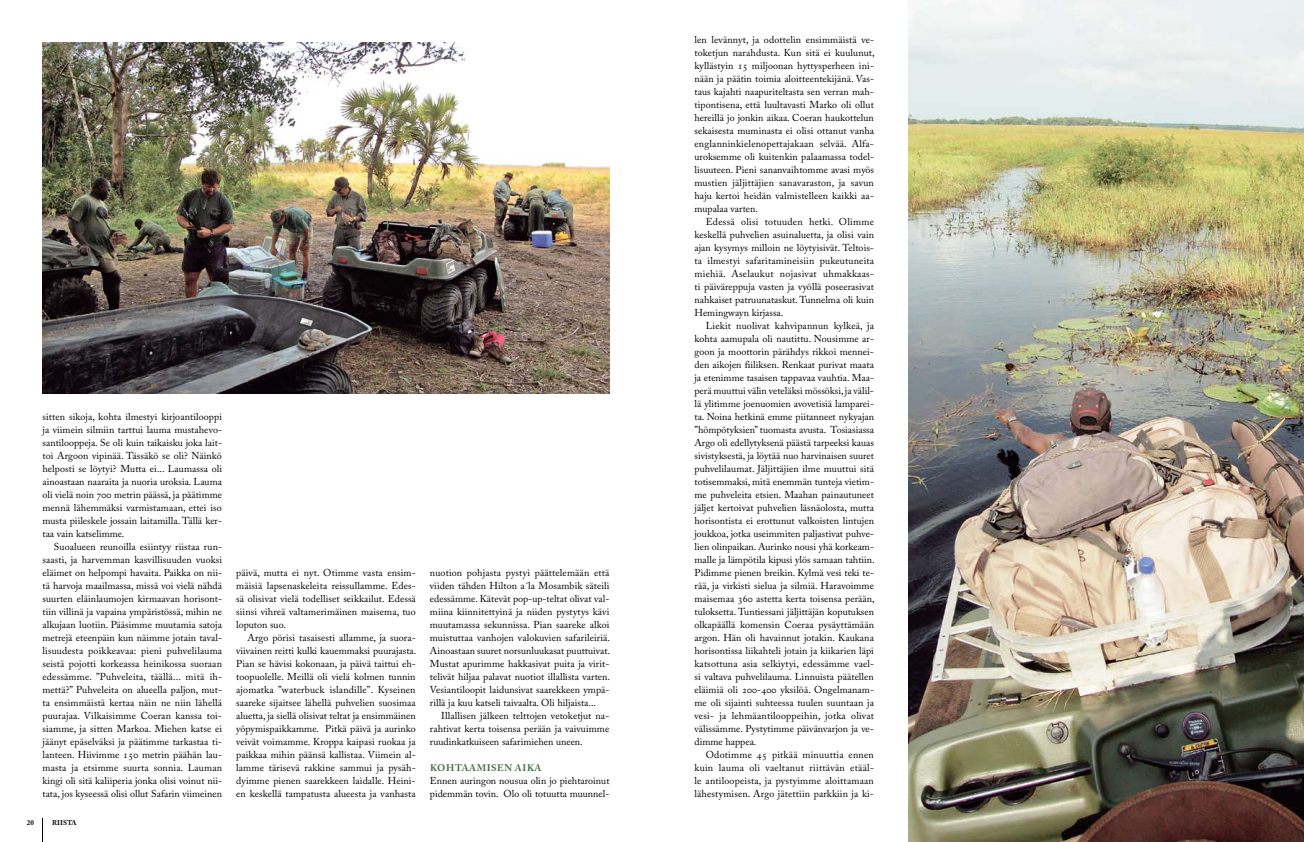
<style>
.page{position:relative;width:1304px;height:842px;background:#fff}
.page>*{position:absolute;margin:0;border:0;box-sizing:border-box;transform-origin:0 0}
.t1{font:10px/13px "Adobe Caslon Pro";letter-spacing:.005em;color:#000;text-align:justify}
.t2{font:700 9.5px "Adobe Caslon Pro";letter-spacing:.065em;color:#436d49}
.t3{font:700 7px "Adobe Caslon Pro";color:#000}
</style>
<div class="page">
<svg style="left:42px;top:818px;width:1px;height:24px"></svg>
<img style="left:909px;top:0;width:395px;height:842px">
<img style="left:43px;top:43px;width:566px;height:351px">
<p class="t1" style="left:43px;top:410px;width:181px">sitten sikoja, kohta ilmestyi kirjoantilooppi ja viimein silmiin tarttui lauma mustahevo&shy;santilooppeja. Se oli kuin taikaisku joka lait&shy;toi Argoon vipinää. Tässäkö se oli? Näinkö helposti se löytyi? Mutta ei... Laumassa oli ainoastaan naaraita ja nuoria uroksia. Lauma oli vielä noin 700 metrin päässä, ja päätimme mennä lähemmäksi varmistamaan, ettei iso musta piileskele jossain laitamilla. Tällä ker&shy;taa vain katselimme.</p>
<p class="t1" style="left:43px;top:540px;width:181px;text-indent:11px">Suoalueen reunoilla esiintyy riistaa run&shy;saasti, ja harvemman kasvillisuuden vuoksi eläimet on helpompi havaita. Paikka on nii&shy;tä harvoja maailmassa, missä voi vielä nähdä suurten eläinlaumojen kirmaavan horisont&shy;tiin villinä ja vapaina ympäristössä, mihin ne alkujaan luotiin. Pääsimme muutamia satoja metrejä eteenpäin kun näimme jotain taval&shy;lisuudesta poikkeavaa: pieni puhvelilauma seistä pojotti korkeassa heinikossa suoraan edessämme. ”Puhveleita, täällä... mitä ih&shy;mettä?” Puhveleita on alueella paljon, mut&shy;ta ensimmäistä kertaa näin ne niin lähellä puurajaa. Vilkaisimme Coeran kanssa toi&shy;siamme, ja sitten Markoa. Miehen katse ei jäänyt epäselväksi ja päätimme tarkastaa ti&shy;lanteen. Hiivimme 150 metrin päähän lau&shy;masta ja etsimme suurta sonnia. Lauman kingi oli sitä kaliiperia jonka olisi voinut nii&shy;tata, jos kyseessä olisi ollut Safarin viimeinen</p>
<p class="t3" style="left:27px;top:819px;width:8px">20</p>
<p class="t3" style="left:52px;top:819px;width:26px">RIISTA</p>
<p class="t1" style="left:236px;top:566px;width:181px">päivä, mutta ei nyt. Otimme vasta ensim&shy;mäisiä lapsenaskeleita reissullamme. Edes&shy;sä olisivat vielä todelliset seikkailut. Edessä siinsi vihreä valtamerimäinen maisema, tuo loputon suo.</p>
<p class="t1" style="left:236px;top:631px;width:182px;text-indent:11px">Argo pörisi tasaisesti allamme, ja suora&shy;viivainen reitti kulki kauemmaksi puurajasta.<br>Pian se hävisi kokonaan, ja päivä taittui eh&shy;toopuolelle. Meillä oli vielä kolmen tunnin ajomatka ”waterbuck islandille”. Kyseinen saareke sijaitsee lähellä puhvelien suosimaa aluetta, ja siellä olisivat teltat ja ensimmäinen yöpymispaikkamme. Pitkä päivä ja aurinko veivät voimamme. Kroppa kaipasi ruokaa ja paikkaa mihin päänsä kallistaa. Viimein al&shy;lamme tärisevä rakkine sammui ja pysäh&shy;dyimme pienen saarekkeen laidalle. Heini&shy;en keskellä tampatusta alueesta ja vanhasta</p>
<p class="t1" style="left:430px;top:566px;width:182px">nuotion pohjasta pystyi päättelemään että viiden tähden Hilton a´la Mosambik säteili edessämme. Kätevät pop-up-teltat olivat val&shy;miina kiinnitettyinä ja niiden pystytys kävi muutamassa sekunnissa. Pian saareke alkoi muistuttaa vanhojen valokuvien safarileiriä.<br>Ainoastaan suuret norsunluukasat puuttuivat.<br>Mustat apurimme hakkasivat puita ja virit&shy;telivät hiljaa palavat nuotiot illallista varten.<br>Vesiantiloopit laidunsivat saarekkeen ympä&shy;rillä ja kuu katseli taivaalta. Oli hiljaista...</p>
<p class="t1" style="left:430px;top:709px;width:181px;text-indent:11px">Illallisen jälkeen telttojen vetoketjut na&shy;rahtivat kerta toisensa perään ja vaivuimme ruudinkatkuiseen safarimiehen uneen.</p>
<p class="t2" style="left:430px;top:762px;width:34px">KOHTAA</p>
<p class="t2" style="left:477px;top:762px;width:67px">MISEN AI KA</p>
<p class="t1" style="left:430px;top:774px;width:181px">Ennen auringon nousua olin jo piehtaroinut pidemmän tovin. Olo oli totuutta muunnel-</p>
<p class="t1" style="left:694px;top:33px;width:182px">len levännyt, ja odottelin ensimmäistä ve&shy;toketjun narahdusta. Kun sitä ei kuulunut, kyllästyin 15 miljoonan hyttysperheen ini&shy;nään ja päätin toimia aloitteentekijänä. Vas&shy;taus kajahti naapuriteltasta sen verran mah&shy;tipontisena, että luultavasti Marko oli ollut hereillä jo jonkin aikaa. Coeran haukottelun sekaisesta muminasta ei olisi ottanut vanha englanninkielenopettajakaan selvää. Alfa&shy;uroksemme oli kuitenkin palaamassa todel&shy;lisuuteen. Pieni sananvaihtomme avasi myös mustien jäljittäjien sanavaraston, ja savun haju kertoi heidän valmistelleen kaikki aa&shy;mupalaa varten.</p>
<p class="t1" style="left:694px;top:215px;width:181px;text-indent:11px">Edessä olisi totuuden hetki. Olimme keskellä puhvelien asuinaluetta, ja olisi vain ajan kysymys milloin ne löytyisivät. Teltois&shy;ta ilmestyi safaritamineisiin pukeutuneita miehiä. Aselaukut nojasivat uhmakkaas&shy;ti päiväreppuja vasten ja vyöllä poseerasivat nahkaiset patruunataskut. Tunnelma oli kuin Hemingwayn kirjassa.</p>
<p class="t1" style="left:694px;top:319px;width:182px;text-indent:11px">Liekit nuolivat kahvipannun kylkeä, ja kohta aamupala oli nautittu. Nousimme ar&shy;goon ja moottorin pärähdys rikkoi mennei&shy;den aikojen fiiliksen. Renkaat purivat maata ja etenimme tasaisen tappavaa vauhtia. Maa&shy;perä muuttui välin veteläksi mössöksi, ja välil&shy;lä ylitimme joenuomien avovetisiä lamparei&shy;ta. Noina hetkinä emme piitanneet nykyajan ”hömpötyksien” tuomasta avusta. Tosiasiassa Argo oli edellytyksenä päästä tarpeeksi kauas sivistyksestä, ja löytää nuo harvinaisen suuret puhvelilaumat. Jäljittäjien ilme muuttui sitä totisemmaksi, mitä enemmän tunteja vietim&shy;me puhveleita etsien. Maahan painautuneet jäljet kertoivat puhvelien läsnäolosta, mutta horisontista ei erottunut valkoisten lintujen joukkoa, jotka useimmiten paljastivat puhve&shy;lien olinpaikan. Aurinko nousi yhä korkeam&shy;malle ja lämpötila kipusi ylös samaan tahtiin.<br>Pidimme pienen breikin. Kylmä vesi teki te&shy;rää, ja virkisti sielua ja silmiä. Haravoimme maisemaa 360 astetta kerta toisensa perään, tuloksetta. Tuntiessani jäljittäjän koputuksen olkapäällä komensin Coeraa pysäyttämään argon. Hän oli havainnut jotakin. Kaukana horisontissa liikahteli jotain ja kiikarien läpi katsottuna asia selkiytyi, edessämme vael&shy;si valtava puhvelilauma. Linnuista päätellen eläimiä oli 200-400 yksilöä. Ongelmanam&shy;me oli sijainti suhteessa tuulen suuntaan ja vesi- ja lehmäantilooppeihin, jotka olivat välissämme. Pystytimme päivänvarjon ja ve&shy;dimme happea.</p>
<p class="t1" style="left:694px;top:748px;width:181px;text-indent:11px">Odotimme 45 pitkää minuuttia ennen kuin lauma oli vaeltanut riittävän etääl&shy;le antiloopeista, ja pystyimme aloittamaan lähestymisen. Argo jätettiin parkkiin ja ki-</p>
</div>
